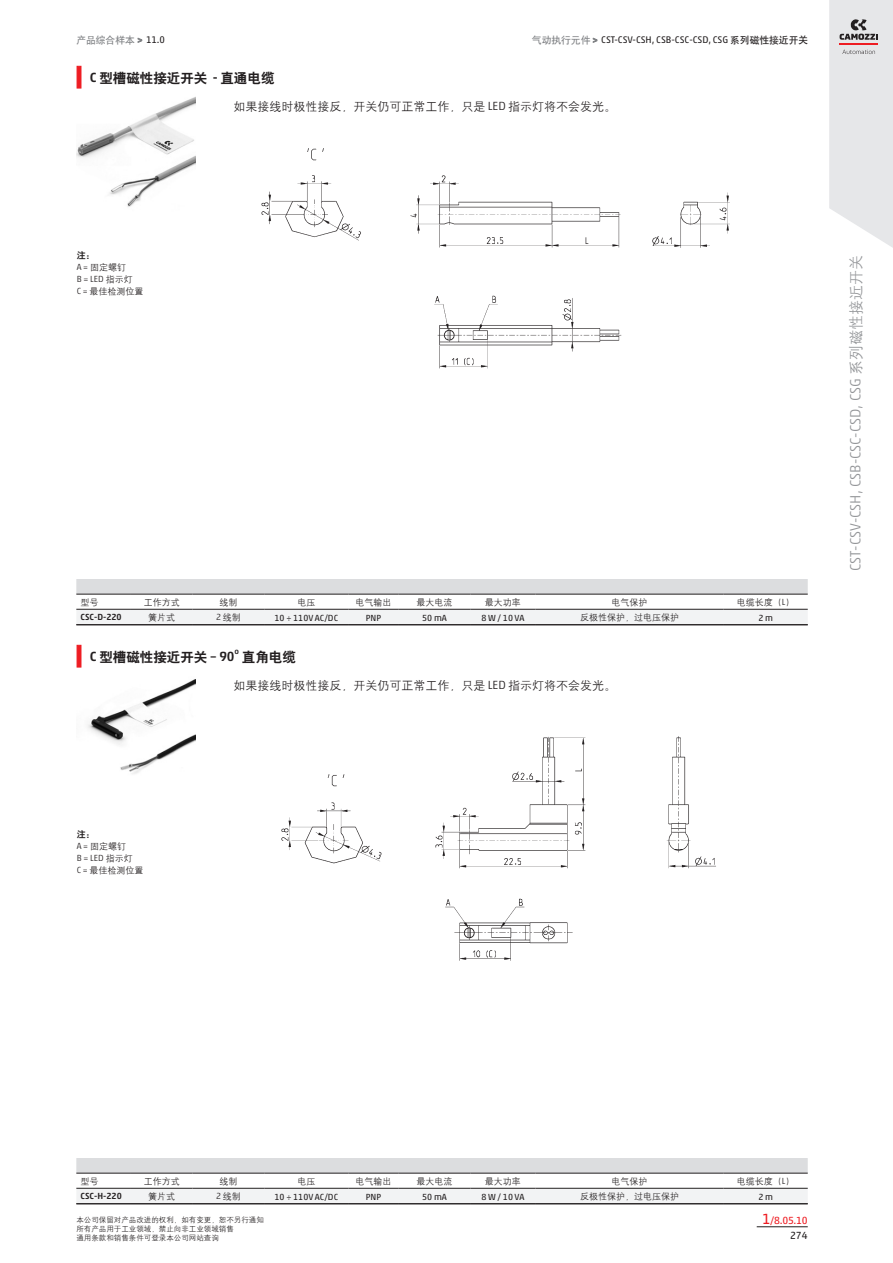
<style>
.page{position:relative;width:893px;height:1263px;background:#fff}
.page>*{position:absolute;margin:0;border:0;box-sizing:border-box;transform-origin:0 0}
.t1{font:300 15px "Akko W1 G";color:#939598}
.blockTitle_value{font:13.5px "H Yb 2 gj";color:#231f20}
.normal_value{font:12px "H Yg 2 gj";color:#231f20}
.secR{font:10.5px "Akko W1 G";color:#ee1d23}
.t2{font:10.5px "Akko W1 G";color:#231f20}
.t3{font:9.75px "Akko W1 G";color:#231f20}
.t4{font:9.75px "H Yb 1 gj";color:#808285}
.models_header{font:9px "H Yg 2 gj";color:#231f20}
.models_cell{font:9px "Akko W1 G";color:#231f20}
.models_cell-2{font:9px "H Yg 2 gj";color:#231f20}
.note_value{font:9px "H Yg 2 gj";color:#231f20}
.models_row_header{font:500 9px "Akko W1 G";color:#231f20}
.note_value-2{font:300 9px "Akko W1 G";color:#231f20}
.models_model{font:9px "H Yg 2 gj";color:#231f20}
.note_value-3{font:9px "H Yb 2 gj";color:#231f20}
.blockTitle_value-2{font:500 7.8px "Akko W1 G";color:#231f20}
.t5{font:7.5px/9px "H Yg 2 gj";color:#231f20}
.s1{font-family:"Akko W1 G";font-size:9px}
.s2{font-family:"Akko W1 G";color:#231f20}
.s3{font-family:"H Yb 1 gj";color:#808285}
.s4{font-size:9px;color:#808285}
.s5{font-family:"H Yb 1 gj"}
.s6{font-family:"Akko W1 G";font-weight:500}
.s7{font-family:"Akko W1 G";font-weight:300}
.s8{font-family:"H Yg 2 gj";font-weight:400}
.s9{font-size:15px}
</style>
<div class="page">
<hr style="left:757px;top:1226px;width:51px;height:1px;background:#231f20">
<svg style="left:829px;top:0;width:64px;height:248px;background:#e4e4e6"></svg>
<svg style="left:593px;top:38px;width:4px;height:5px"></svg>
<svg style="left:138px;top:38px;width:4px;height:5px"></svg>
<hr style="left:77px;top:66px;width:4px;height:22px;background:#ee1d23">
<div style="left:76px;top:579px;width:732px;height:15px;background:#dcdddf"></div>
<div style="left:77px;top:610px;width:730px;height:14px;background:#f2f3f4"></div>
<hr style="left:76px;top:594px;width:55px;height:1px;background:#231f20">
<hr style="left:76px;top:609px;width:55px;height:1px;background:#231f20">
<hr style="left:131px;top:594px;width:62px;height:1px;background:#231f20">
<hr style="left:131px;top:609px;width:62px;height:1px;background:#231f20">
<hr style="left:193px;top:594px;width:71px;height:1px;background:#231f20">
<hr style="left:193px;top:609px;width:71px;height:1px;background:#231f20">
<hr style="left:264px;top:594px;width:84px;height:1px;background:#231f20">
<hr style="left:264px;top:609px;width:84px;height:1px;background:#231f20">
<hr style="left:348px;top:594px;width:51px;height:1px;background:#231f20">
<hr style="left:348px;top:609px;width:51px;height:1px;background:#231f20">
<hr style="left:399px;top:594px;width:71px;height:1px;background:#231f20">
<hr style="left:399px;top:609px;width:71px;height:1px;background:#231f20">
<hr style="left:470px;top:594px;width:65px;height:1px;background:#231f20">
<hr style="left:470px;top:609px;width:65px;height:1px;background:#231f20">
<hr style="left:535px;top:594px;width:189px;height:1px;background:#231f20">
<hr style="left:535px;top:609px;width:189px;height:1px;background:#231f20">
<hr style="left:724px;top:594px;width:84px;height:1px;background:#231f20">
<hr style="left:724px;top:609px;width:84px;height:1px;background:#231f20">
<hr style="left:76px;top:624px;width:732px;height:1px;background:#231f20">
<img style="left:76px;top:97px;width:120px;height:110px">
<img style="left:261px;top:148px;width:469px;height:221px">
<hr style="left:77px;top:645px;width:4px;height:22px;background:#ee1d23">
<div style="left:76px;top:1158px;width:732px;height:15px;background:#dcdddf"></div>
<div style="left:77px;top:1189px;width:730px;height:14px;background:#f2f3f4"></div>
<hr style="left:76px;top:1173px;width:55px;height:1px;background:#231f20">
<hr style="left:76px;top:1188px;width:55px;height:1px;background:#231f20">
<hr style="left:131px;top:1173px;width:62px;height:1px;background:#231f20">
<hr style="left:131px;top:1188px;width:62px;height:1px;background:#231f20">
<hr style="left:193px;top:1173px;width:71px;height:1px;background:#231f20">
<hr style="left:193px;top:1188px;width:71px;height:1px;background:#231f20">
<hr style="left:264px;top:1173px;width:84px;height:1px;background:#231f20">
<hr style="left:264px;top:1188px;width:84px;height:1px;background:#231f20">
<hr style="left:348px;top:1173px;width:51px;height:1px;background:#231f20">
<hr style="left:348px;top:1188px;width:51px;height:1px;background:#231f20">
<hr style="left:399px;top:1173px;width:71px;height:1px;background:#231f20">
<hr style="left:399px;top:1188px;width:71px;height:1px;background:#231f20">
<hr style="left:470px;top:1173px;width:65px;height:1px;background:#231f20">
<hr style="left:470px;top:1188px;width:65px;height:1px;background:#231f20">
<hr style="left:535px;top:1173px;width:189px;height:1px;background:#231f20">
<hr style="left:535px;top:1188px;width:189px;height:1px;background:#231f20">
<hr style="left:724px;top:1173px;width:84px;height:1px;background:#231f20">
<hr style="left:724px;top:1188px;width:84px;height:1px;background:#231f20">
<hr style="left:76px;top:1203px;width:732px;height:1px;background:#231f20">
<img style="left:88px;top:679px;width:108px;height:95px">
<img style="left:281px;top:736px;width:435px;height:225px">
<p class="t4" style="left:76px;top:36px;width:90px">产品综合样本 <span class="s1">&gt;</span> <span class="s2">11.0</span></p>
<p class="t3" style="left:532px;top:33px;width:278px"><span class="s3">气动执行元件</span> <span class="s4">&gt;</span> CST-CSV-CSH, CSB-CSC-CSD, CSG <span class="s5">系列磁性接近开关</span></p>
<p class="blockTitle_value" style="left:90px;top:71px;width:186px"><span class="s6">C</span> 型槽磁性接近开关 <span class="s6">-</span> 直通电缆</p>
<p class="normal_value" style="left:233px;top:100px;width:384px">如果接线时极性接反，开关仍可正常工作，只是 <span class="s7">LED</span> 指示灯将不会发光。</p>
<p class="note_value-3" style="left:77px;top:251px;width:19px">注：</p>
<p class="note_value" style="left:77px;top:263px;width:51px"><span class="s7">A =</span> 固定螺钉</p>
<p class="note_value-2" style="left:77px;top:273px;width:57px">B = LED <span class="s8">指示灯</span></p>
<p class="note_value" style="left:77px;top:287px;width:68px"><span class="s7">C =</span> 最佳检测位置</p>
<p class="models_model" style="left:81px;top:598px;width:19px">型号</p>
<p class="models_header" style="left:144px;top:598px;width:37px">工作方式</p>
<p class="models_header" style="left:219px;top:598px;width:19px">线制</p>
<p class="models_header" style="left:297px;top:598px;width:19px">电压</p>
<p class="models_header" style="left:356px;top:598px;width:37px">电气输出</p>
<p class="models_header" style="left:417px;top:598px;width:37px">最大电流</p>
<p class="models_header" style="left:485px;top:598px;width:37px">最大功率</p>
<p class="models_header" style="left:611px;top:598px;width:37px">电气保护</p>
<p class="models_header" style="left:737px;top:598px;width:59px">电缆长度（<span class="s7">L</span>）</p>
<p class="models_row_header" style="left:81px;top:610px;width:43px">CSC-D-220</p>
<p class="models_cell-2" style="left:148px;top:613px;width:28px">簧片式</p>
<p class="models_cell-2" style="left:216px;top:613px;width:26px"><span class="s7">2</span> 线制</p>
<p class="models_cell" style="left:275px;top:611px;width:65px">10 ÷ 110V AC/DC</p>
<p class="models_cell" style="left:366px;top:611px;width:17px">PNP</p>
<p class="models_cell" style="left:422px;top:611px;width:26px">50 mA</p>
<p class="models_cell" style="left:481px;top:611px;width:44px">8 W / 10 VA</p>
<p class="models_cell-2" style="left:580px;top:613px;width:100px">反极性保护，过电压保护</p>
<p class="models_cell" style="left:758px;top:611px;width:16px">2 m</p>
<p class="blockTitle_value" style="left:90px;top:650px;width:146px"><span class="s6">C</span> 型槽磁性接近开关 <span class="s6">– 90</span></p>
<p class="blockTitle_value-2" style="left:235px;top:645px;width:6px">o</p>
<p class="blockTitle_value" style="left:242px;top:650px;width:55px">直角电缆</p>
<p class="normal_value" style="left:233px;top:679px;width:384px">如果接线时极性接反，开关仍可正常工作，只是 <span class="s7">LED</span> 指示灯将不会发光。</p>
<p class="note_value-3" style="left:77px;top:830px;width:19px">注：</p>
<p class="note_value" style="left:77px;top:842px;width:51px"><span class="s7">A =</span> 固定螺钉</p>
<p class="note_value-2" style="left:77px;top:852px;width:57px">B = LED <span class="s8">指示灯</span></p>
<p class="note_value" style="left:77px;top:866px;width:68px"><span class="s7">C =</span> 最佳检测位置</p>
<p class="t1" style="left:845px;top:571px;width:318px;rotate:-90deg">CST-CSV-CSH, CSB-CSC-CSD, CSG <span class="s8">系列磁性接近开关</span></p>
<p class="models_model" style="left:81px;top:1177px;width:19px">型号</p>
<p class="models_header" style="left:144px;top:1177px;width:37px">工作方式</p>
<p class="models_header" style="left:219px;top:1177px;width:19px">线制</p>
<p class="models_header" style="left:297px;top:1177px;width:19px">电压</p>
<p class="models_header" style="left:356px;top:1177px;width:37px">电气输出</p>
<p class="models_header" style="left:417px;top:1177px;width:37px">最大电流</p>
<p class="models_header" style="left:485px;top:1177px;width:37px">最大功率</p>
<p class="models_header" style="left:611px;top:1177px;width:37px">电气保护</p>
<p class="models_header" style="left:737px;top:1177px;width:59px">电缆长度（<span class="s7">L</span>）</p>
<p class="models_row_header" style="left:81px;top:1189px;width:43px">CSC-H-220</p>
<p class="models_cell-2" style="left:148px;top:1192px;width:28px">簧片式</p>
<p class="models_cell-2" style="left:216px;top:1192px;width:26px"><span class="s7">2</span> 线制</p>
<p class="models_cell" style="left:275px;top:1190px;width:65px">10 ÷ 110V AC/DC</p>
<p class="models_cell" style="left:366px;top:1190px;width:17px">PNP</p>
<p class="models_cell" style="left:422px;top:1190px;width:26px">50 mA</p>
<p class="models_cell" style="left:481px;top:1190px;width:44px">8 W / 10 VA</p>
<p class="models_cell-2" style="left:580px;top:1192px;width:100px">反极性保护，过电压保护</p>
<p class="models_cell" style="left:758px;top:1190px;width:16px">2 m</p>
<p class="t5" style="left:76px;top:1215px;width:189px">本公司保留对产品改进的权利，如有变更，恕不另行通知所有产品用于工业领域，禁止向非工业领域销售<br>通用条款和销售条件可登录本公司网站查询</p>
<p class="secR" style="left:762px;top:1212px;width:47px"><span class="s9">1</span>/8.05.10</p>
<p class="t2" style="left:790px;top:1228px;width:19px">274</p>
</div>
